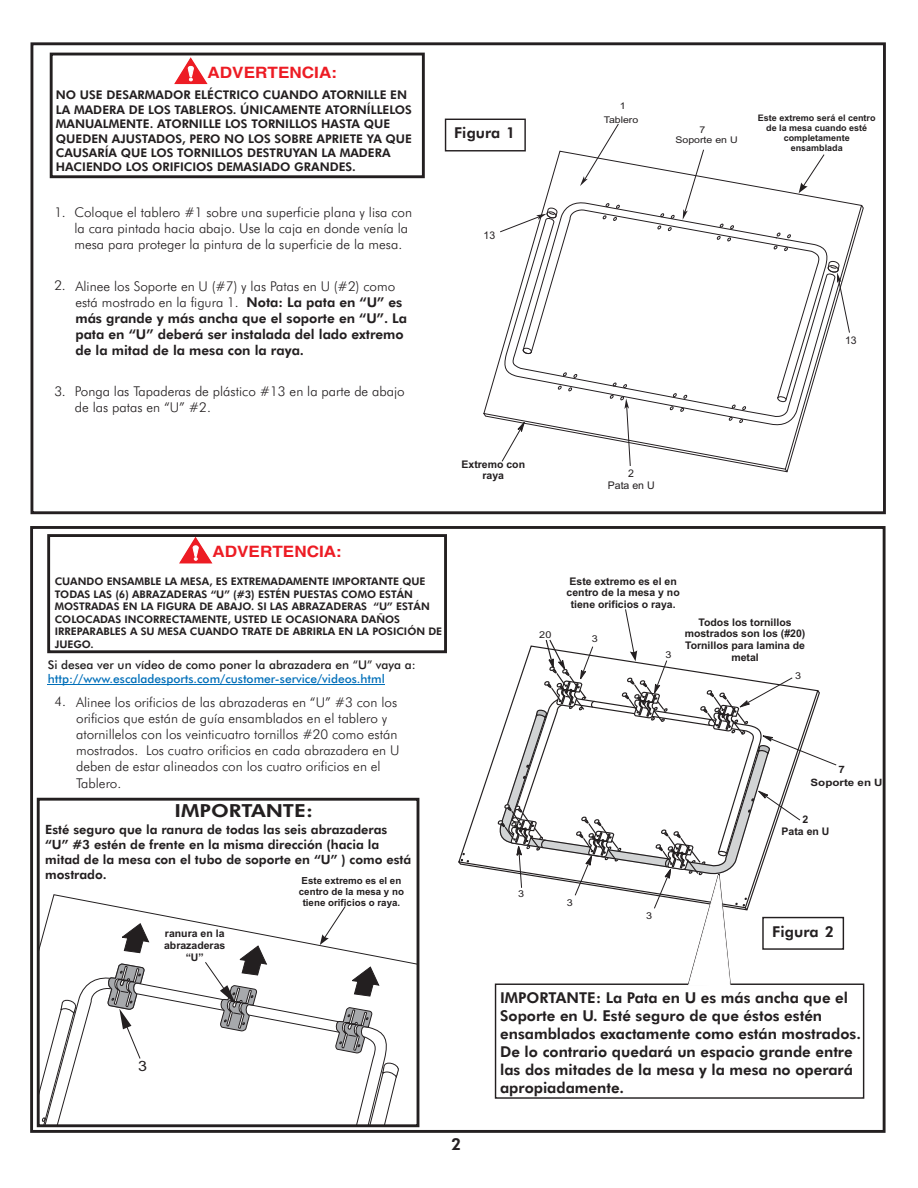
<style>
.page{position:relative;width:918px;height:1188px;background:#fff}
.page>*{position:absolute;margin:0;border:0;box-sizing:border-box;transform-origin:0 0}
.t1{font:800 18px "Futura BT";color:#231f20;scale:1.15 1}
.t2{font:800 16.5px "Futura BT";color:#241f21}
.t3{font:700 15.6px "Helvetica";color:#ed1c24;scale:1.09 1}
.t4{font:800 15px/18px "Futura BT";color:#231f20}
.t5{font:800 15px "Futura BT";letter-spacing:.005em;color:#241f21}
.t6{font:14.25px "Arial";color:#231f20;scale:1.13 1}
.t7{font:300 13.5px/16.2px "Futura BT";color:#231f20}
.t8{font:800 13.5px/16.2px "Futura BT";color:#231f20}
.t9{font:800 12.75px/15.3px "Futura BT";color:#231f20}
.t10{font:800 12px/14.4px "Futura BT";color:#231f20}
.t11{font:500 12px/14.4px "Futura BT";color:#006fb9}
.t12{font:800 10.5px/12.6px "Futura BT";color:#231f20}
.t13{font:700 10.5px/11.7px "Arial";color:#231f20;text-align:center}
.t14{font:10.5px/11.9px "Arial";color:#231f20;text-align:center}
.t15{font:10.5px "Arial";color:#241f21}
.t16{font:700 10.2px/12.9px "Arial";color:#231f20;scale:1.14 1}
.t17{font:700 9.75px/10.9px "Arial";color:#231f20;text-align:center}
.t18{font:9.45px "Arial";color:#231f20;scale:1.14 1}
.t19{font:9.3px "Arial";color:#231f20;scale:1.14 1}
.t20{font:700 9px/10.1px "Arial";color:#231f20;text-align:center}
.s1{font-weight:300}
.s2{color:#231f20}
</style>
<div class="page">
<svg style="left:458px;top:746px;width:39px;height:125px"></svg>
<svg style="left:461px;top:853px;width:8px;height:9px"></svg>
<div style="left:495px;top:984px;width:369px;height:115px;border:1px solid #231f20"></div>
<div style="left:762px;top:917px;width:82px;height:33px;border:1px solid #231f20"></div>
<svg style="left:497px;top:609px;width:340px;height:377px"></svg>
<div style="left:31px;top:42px;width:855px;height:472px;border:3px solid #241f21"></div>
<div style="left:445px;top:119px;width:81px;height:32px;border:1px solid #241f21"></div>
<div style="left:30px;top:526px;width:856px;height:607px;border:3px solid #231f20"></div>
<div style="left:37px;top:798px;width:382px;height:329px;border:3px solid #231f20"></div>
<div style="left:47px;top:534px;width:400px;height:119px;border:3px solid #231f20"></div>
<svg style="left:179px;top:535px;width:35px;height:29px"></svg>
<svg style="left:38px;top:1078px;width:361px;height:48px"></svg>
<svg style="left:42px;top:1118px;width:3px;height:4px"></svg>
<svg style="left:38px;top:894px;width:380px;height:184px"></svg>
<div style="left:50px;top:53px;width:375px;height:125px;border:3px solid #231f20"></div>
<svg style="left:174px;top:55px;width:35px;height:30px"></svg>
<hr style="left:48px;top:684px;width:337px;height:1px;background:#006fb9">
<svg style="left:500px;top:124px;width:350px;height:349px"></svg>
<p class="t3" style="left:208px;top:67px;width:120px">ADVERTENCIA:</p>
<p class="t10" style="left:56px;top:89px;width:358px">NO USE DESARMADOR ELÉCTRICO CUANDO ATORNILLE EN LA MADERA DE LOS TABLEROS. ÚNICAMENTE ATORNÍLLELOS MANUALMENTE. ATORNILLE LOS TORNILLOS HASTA QUE QUEDEN AJUSTADOS, PERO NO LOS SOBRE APRIETE YA QUE CAUSARÍA QUE LOS TORNILLOS DESTRUYAN LA MADERA HACIENDO LOS ORIFICIOS DEMASIADO GRANDES.</p>
<p class="t7" style="left:74px;top:205px;width:339px;text-indent:-20px">1. Coloque el tablero #1 sobre una superficie plana y lisa con la cara pintada hacia abajo. Use la caja en donde venía la mesa para proteger la pintura de la superficie de la mesa.</p>
<p class="t8" style="left:75px;top:279px;width:333px;text-indent:-21px"><span class="s1">2. Alinee los Soporte en U (#7) y las Patas en U (#2) como está mostrado en la figura 1.</span> Nota: La pata en “U” es más grande y más ancha que el soporte en “U”. La pata en “U” deberá ser instalada del lado extremo de la mitad de la mesa con la raya.</p>
<p class="t7" style="left:75px;top:384px;width:331px;text-indent:-20px">3. Ponga las Tapaderas de plástico #13 en la parte de abajo de las patas en “U” #2.</p>
<p class="t5" style="left:454px;top:126px;width:63px">Figura 1</p>
<p class="t15" style="left:484px;top:232px;width:13px">13</p>
<p class="t13" style="left:462px;top:459px;width:65px">Extremo con raya</p>
<p class="t19" style="left:620px;top:102px;width:7px">1</p>
<p class="t19" style="left:604px;top:116px;width:32px">Tablero</p>
<p class="t19" style="left:700px;top:126px;width:7px">7</p>
<p class="t19" style="left:675px;top:136px;width:56px">Soporte en U</p>
<p class="t20" style="left:831px;top:114px;width:7px">á</p>
<p class="t20" style="left:758px;top:114px;width:119px">Este extremo ser el centro de la mesa cuando esté completamente ensamblada</p>
<p class="t14" style="left:608px;top:468px;width:48px">2<br>Pata en U</p>
<p class="t15" style="left:845px;top:337px;width:13px">13</p>
<p class="t3" style="left:212px;top:546px;width:120px">ADVERTENCIA:</p>
<p class="t12" style="left:55px;top:576px;width:389px">CUANDO ENSAMBLE LA MESA, ES EXTREMADAMENTE IMPORTANTE QUE TODAS LAS (6) ABRAZADERAS “U” (#3) ESTÉN PUESTAS COMO ESTÁN MOSTRADAS EN LA FIGURA DE ABAJO. SI LAS ABRAZADERAS “U” ESTÁN COLOCADAS INCORRECTAMENTE, USTED LE OCASIONARA DAÑOS IRREPARABLES A SU MESA CUANDO TRATE DE ABRIRLA EN LA POSICIÓN DE JUEGO.</p>
<p class="t11" style="left:48px;top:658px;width:369px"><span class="s2">Si desea ver un vídeo de como poner la abrazadera en “U” vaya a: </span>http://www.escaladesports.com/customer-service/videos.html</p>
<p class="t7" style="left:76px;top:695px;width:325px">Alinee los orificios de las abrazaderas en “U” #3 con los orificios que están de guía ensamblados en el tablero y atornillelos con los veinticuatro tornillos #20 como están mostrados. Los cuatro orificios en cada abrazadera en U deben de estar alineados con los cuatro orificios en el Tablero.</p>
<p class="t7" style="left:55px;top:694px;width:13px">4.</p>
<p class="t1" style="left:175px;top:803px;width:122px">IMPORTANTE:</p>
<p class="t9" style="left:45px;top:823px;width:368px">Esté seguro que la ranura de todas las seis abrazaderas “U” #3 estén de frente en la misma dirección (hacia la mitad de la mesa con el tubo de soporte en “U” ) como está mostrado.</p>
<p class="t17" style="left:299px;top:876px;width:107px">Este extremo es el en centro de la mesa y no tiene orificios o raya.</p>
<p class="t13" style="left:164px;top:928px;width:63px">ranura en la abrazaderas “U”</p>
<p class="t6" style="left:138px;top:1061px;width:9px">3</p>
<p class="t2" style="left:451px;top:1137px;width:12px">2</p>
<p class="t18" style="left:539px;top:631px;width:12px">20</p>
<p class="t13" style="left:567px;top:576px;width:115px">Este extremo es el en centro de la mesa y no tiene orificios o raya.</p>
<p class="t18" style="left:592px;top:635px;width:7px">3</p>
<p class="t18" style="left:666px;top:651px;width:7px">3</p>
<p class="t13" style="left:685px;top:617px;width:122px">Todos los tornillos mostrados son los (#20)<br>Tornillos para lamina de metal</p>
<p class="t18" style="left:795px;top:672px;width:7px">3</p>
<p class="t18" style="left:518px;top:890px;width:7px">3</p>
<p class="t18" style="left:567px;top:899px;width:7px">3</p>
<p class="t18" style="left:646px;top:912px;width:7px">3</p>
<p class="t16" style="left:811px;top:764px;width:65px;text-indent:28px">7<br>Soporte en U</p>
<p class="t13" style="left:782px;top:814px;width:49px">2<br>Pata en U</p>
<p class="t4" style="left:772px;top:924px;width:63px">Figura 2</p>
<p class="t4" style="left:500px;top:990px;width:362px">IMPORTANTE: La Pata en U es más ancha que el Soporte en U. Esté seguro de que éstos estén ensamblados exactamente como están mostrados.<br>De lo contrario quedará un espacio grande entre las dos mitades de la mesa y la mesa no operará apropiadamente.</p>
</div>
